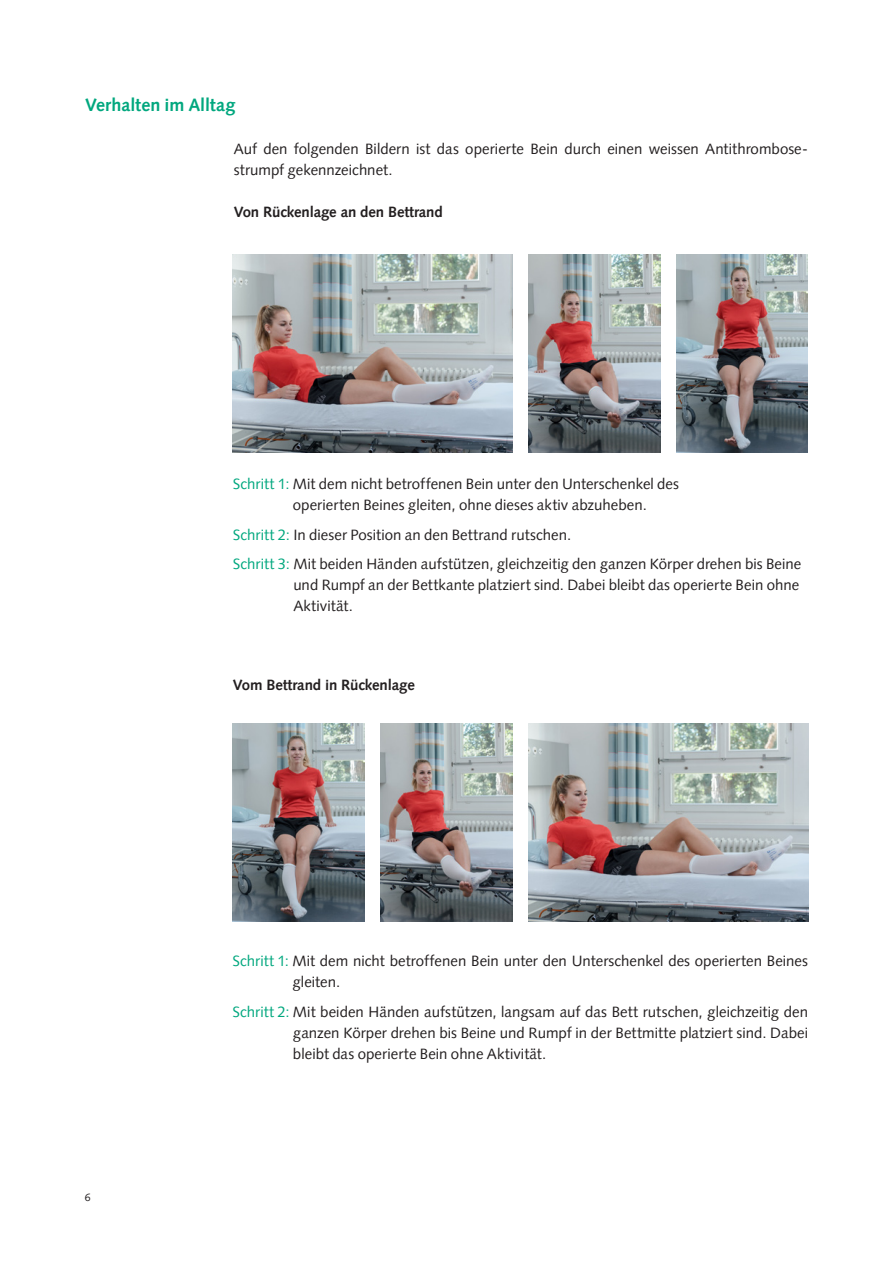
<style>
.page{position:relative;width:893px;height:1263px;background:#fff}
.page>*{position:absolute;margin:0;border:0;box-sizing:border-box;transform-origin:0 0}
.t1{font:700 18px "Syntax LT Pro";color:#00a77e}
.t2{font:15px/21px "Syntax LT Pro";color:#231f20}
.t3{font:700 15px "Syntax LT Pro";letter-spacing:-.01em;color:#231f20}
.t4{font:10.5px "Syntax LT Pro";color:#231f20}
.s1{color:#00a77e}
</style>
<div class="page">
<img style="left:676px;top:254px;width:132px;height:198px">
<img style="left:233px;top:723px;width:131px;height:198px">
<img style="left:528px;top:254px;width:132px;height:198px">
<img style="left:381px;top:723px;width:131px;height:198px">
<img style="left:233px;top:254px;width:279px;height:198px">
<img style="left:528px;top:723px;width:280px;height:198px">
<p class="t1" style="left:85px;top:94px;width:152px">Verhalten im Alltag</p>
<p class="t2" style="left:234px;top:138px;width:574px">Auf den folgenden Bildern ist das operierte Bein durch einen weissen Antithrombose&shy;strumpf gekennzeichnet.</p>
<p class="t3" style="left:234px;top:203px;width:211px">Von Rückenlage an den Bettrand</p>
<p class="t2" style="left:293px;top:473px;width:388px;text-indent:-60px"><span class="s1">Schritt 1:</span> Mit dem nicht betroffenen Bein unter den Unterschenkel des operierten Beines gleiten, ohne dieses aktiv abzuheben.</p>
<p class="t2" style="left:233px;top:520px;width:570px;line-height:29.5px"><span class="s1">Schritt 2:</span> In dieser Position an den Bettrand rutschen.<br><span class="s1">Schritt 3:</span> Mit beiden Händen aufstützen, gleichzeitig den ganzen Körper drehen bis Beine</p>
<p class="t2" style="left:293px;top:574px;width:507px">und Rumpf an der Bettkante platziert sind. Dabei bleibt das operierte Bein ohne<br>Aktivität.</p>
<p class="t3" style="left:233px;top:676px;width:183px">Vom Bettrand in Rückenlage</p>
<p class="t4" style="left:85px;top:1191px;width:7px">6</p>
<p class="t2" style="left:292px;top:951px;width:517px;text-indent:-60px"><span class="s1">Schritt 1:</span> Mit dem nicht betroffenen Bein unter den Unterschenkel des operierten Beines gleiten.</p>
<p class="t2" style="left:293px;top:1001px;width:517px;text-align:justify;text-indent:-61px"><span class="s1">Schritt 2:</span> Mit beiden Händen aufstützen, langsam auf das Bett rutschen, gleichzeitig den ganzen Körper drehen bis Beine und Rumpf in der Bettmitte platziert sind. Dabei bleibt das operierte Bein ohne Aktivität.</p>
</div>
